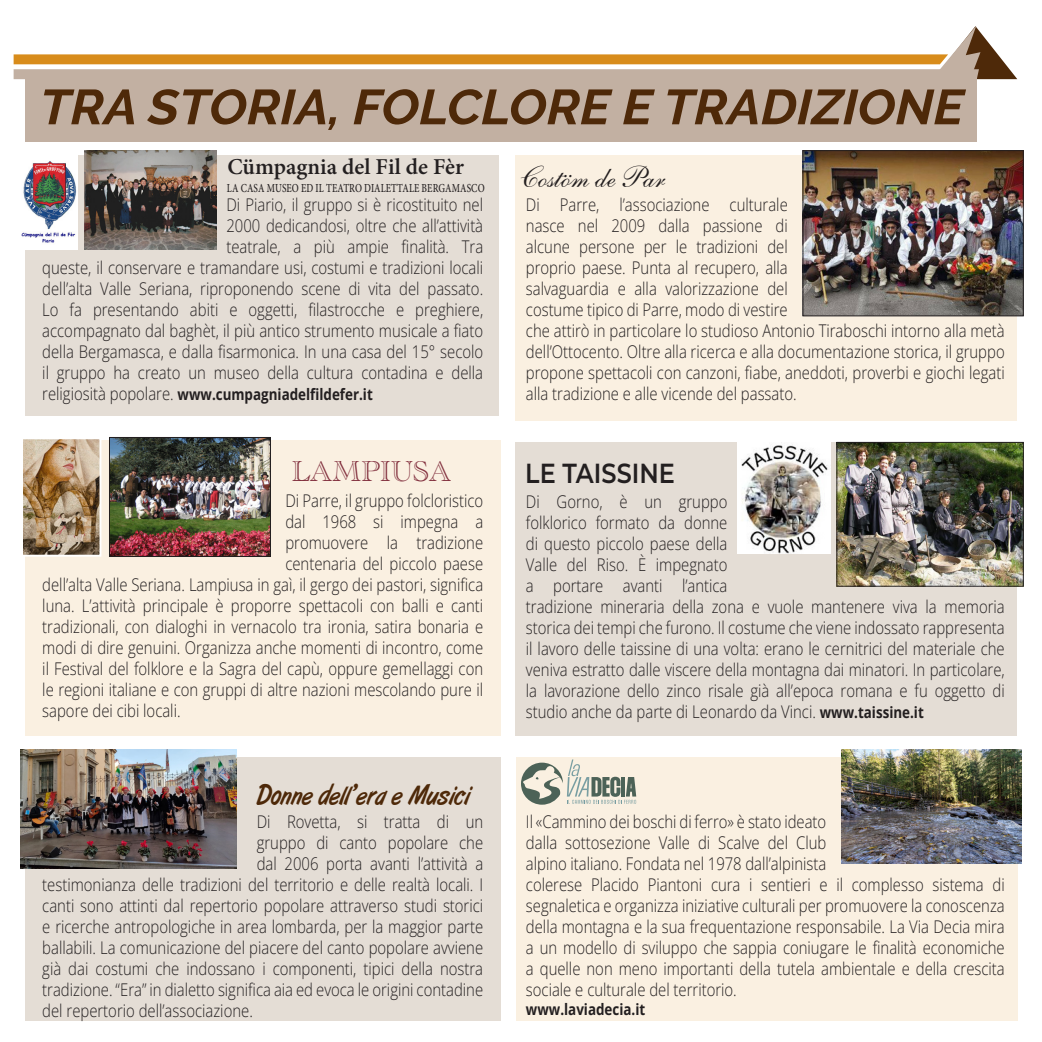
<style>
.page{position:relative;width:1042px;height:1042px;background:#fff}
.page>*{position:absolute;margin:0;border:0;box-sizing:border-box;transform-origin:0 0}
.t1{font:italic 700 49px "Raleway";color:#4e2909;scale:1.06 1}
.t2{font:29.75px "Shelley Andante BT";color:#231f20}
.t3{font:29.75px "Academy Engraved Let Plain";color:#82303e}
.t4{font:27.65px "Art Brush";color:#4e2909;scale:.87 1}
.t5{font:600 27.65px "Montserrat";color:#231f20;scale:.87 1}
.t6{font:600 22.75px "Minion Pro";color:#231f20}
.t7{font:300 17.5px/21px "Open Sans";color:#231f20;scale:.85 1}
.t8{font:700 15.75px "Open Sans";color:#231f20;scale:.85 1}
.t9{font:500 12.25px "Minion Pro";letter-spacing:.01em;color:#231f20;scale:.76 1}
.s1{font-weight:300;font-size:17.5px}
.s2{font-weight:700;font-size:15.75px}
</style>
<div class="page">
<div style="left:25px;top:78px;width:951px;height:63px;background:#c2b0a2"></div>
<div style="left:25px;top:155px;width:474px;height:261px;background:#e4ddd5"></div>
<div style="left:515px;top:155px;width:502px;height:266px;background:#faf0e1"></div>
<div style="left:25px;top:440px;width:475px;height:295px;background:#faf0e1"></div>
<img style="left:85px;top:150px;width:131px;height:99px">
<img style="left:21px;top:155px;width:57px;height:94px">
<svg style="left:14px;top:26px;width:1003px;height:53px"></svg>
<img style="left:805px;top:152px;width:216px;height:162px">
<div style="left:803px;top:150px;width:220px;height:166px;border:1px solid #231f20"></div>
<div style="left:25px;top:757px;width:476px;height:263px;background:#e4ddd5"></div>
<img style="left:21px;top:749px;width:216px;height:119px">
<img style="left:111px;top:439px;width:158px;height:116px">
<div style="left:109px;top:437px;width:162px;height:120px;border:1px solid #231f20"></div>
<img style="left:24px;top:440px;width:74px;height:114px">
<div style="left:21px;top:437px;width:80px;height:120px;border:2px solid #fff"></div>
<div style="left:515px;top:442px;width:502px;height:293px;background:#e4ddd5"></div>
<img style="left:838px;top:444px;width:183px;height:140px">
<div style="left:836px;top:442px;width:187px;height:144px;border:1px solid #231f20"></div>
<img style="left:737px;top:442px;width:93px;height:111px">
<div style="left:516px;top:757px;width:501px;height:263px;background:#faf0e1"></div>
<img style="left:841px;top:749px;width:180px;height:114px">
<svg style="left:521px;top:759px;width:115px;height:45px"></svg>
<p class="t1" style="left:40px;top:68px;width:873px">TRA STORIA, FOLCLORE E TRADIZIONE</p>
<p class="t6" style="left:227px;top:151px;width:238px">Cümpagnia del Fil de Fèr</p>
<p class="t7" style="left:526px;top:193px;width:565px">Di Parre, l’associazione culturale<br>nasce nel 2009 dalla passione di<br>alcune persone per le tradizioni del<br>proprio paese. Punta al recupero, alla<br>salvaguardia e alla valorizzazione del<br>costume tipico di Parre, modo di vestire<br>che attirò in particolare lo studioso Antonio Tiraboschi intorno alla metà dell’Ottocento. Oltre alla ricerca e alla documentazione storica, il gruppo propone spettacoli con canzoni, fiabe, aneddoti, proverbi e giochi legati alla tradizione e alle vicende del passato.</p>
<p class="t2" style="left:521px;top:159px;width:145px">Costöm de Par</p>
<p class="t9" style="left:227px;top:179px;width:341px">LA CASA MUSEO ED IL TEATRO DIALETTALE BERGAMASCO</p>
<p class="t7" style="left:42px;top:193px;width:520px;text-align:right">Di Piario, il gruppo si è ricostituito nel<br>2000 dedicandosi, oltre che all’attività<br>teatrale, a più ampie finalità. Tra<br>queste, il conservare e tramandare usi, costumi e tradizioni locali dell’alta Valle Seriana, riproponendo scene di vita del passato.<br>Lo fa presentando abiti e oggetti, filastrocche e preghiere, accompagnato dal baghèt, il più antico strumento musicale a fiato della Bergamasca, e dalla fisarmonica. In una casa del 15° secolo il gruppo ha creato un museo della cultura contadina e della</p>
<p class="t8" style="left:42px;top:383px;width:390px"><span class="s1">religiosità popolare.</span> www.cumpagniadelfildefer.it</p>
<p class="t3" style="left:292px;top:449px;width:161px">LAMPIUSA</p>
<p class="t5" style="left:525px;top:455px;width:173px">LE TAISSINE</p>
<p class="t7" style="left:285px;top:490px;width:234px">Di Parre, il gruppo folcloristico</p>
<p class="t7" style="left:285px;top:511px;width:234px">dal 1968 si impegna a</p>
<p class="t7" style="left:285px;top:532px;width:234px">promuovere la tradizione</p>
<p class="t7" style="left:285px;top:553px;width:234px">centenaria del piccolo paese</p>
<p class="t7" style="left:42px;top:574px;width:520px">dell’alta Valle Seriana. Lampiusa in gaì, il gergo dei pastori, significa</p>
<p class="t7" style="left:42px;top:595px;width:520px">luna. L’attività principale è proporre spettacoli con balli e canti</p>
<p class="t7" style="left:42px;top:616px;width:520px">tradizionali, con dialoghi in vernacolo tra ironia, satira bonaria e</p>
<p class="t7" style="left:42px;top:637px;width:520px">modi di dire genuini. Organizza anche momenti di incontro, come</p>
<p class="t7" style="left:42px;top:658px;width:520px">il Festival del folklore e la Sagra del capù, oppure gemellaggi con</p>
<p class="t7" style="left:42px;top:679px;width:520px">le regioni italiane e con gruppi di altre nazioni mescolando pure il</p>
<p class="t7" style="left:42px;top:700px;width:164px">sapore dei cibi locali.</p>
<p class="t7" style="left:526px;top:490px;width:565px">Di Gorno, è un gruppo<br>folklorico formato da donne<br>di questo piccolo paese della<br>Valle del Riso. È impegnato<br>a portare avanti l’antica<br>tradizione mineraria della zona e vuole mantenere viva la memoria storica dei tempi che furono. Il costume che viene indossato rappresenta il lavoro delle taissine di una volta: erano le cernitrici del materiale che veniva estratto dalle viscere della montagna dai minatori. In particolare, la lavorazione dello zinco risale già all’epoca romana e fu oggetto di studio anche da parte di Leonardo da Vinci. <span class="s2">www.taissine.it</span></p>
<p class="t4" style="left:257px;top:780px;width:246px">Donne dell’era e Musici</p>
<p class="t7" style="left:257px;top:810px;width:268px">Di Rovetta, si tratta di un</p>
<p class="t7" style="left:257px;top:831px;width:268px">gruppo di canto popolare che</p>
<p class="t7" style="left:257px;top:852px;width:268px">dal 2006 porta avanti l’attività a</p>
<p class="t7" style="left:42px;top:873px;width:520px">testimonianza delle tradizioni del territorio e delle realtà locali. I</p>
<p class="t7" style="left:42px;top:894px;width:520px">canti sono attinti dal repertorio popolare attraverso studi storici</p>
<p class="t7" style="left:42px;top:915px;width:520px">e ricerche antropologiche in area lombarda, per la maggior parte</p>
<p class="t7" style="left:42px;top:936px;width:520px">ballabili. La comunicazione del piacere del canto popolare avviene</p>
<p class="t7" style="left:42px;top:957px;width:520px">già dai costumi che indossano i componenti, tipici della nostra</p>
<p class="t7" style="left:42px;top:978px;width:520px">tradizione. “Era” in dialetto significa aia ed evoca le origini contadine</p>
<p class="t7" style="left:42px;top:999px;width:249px">del repertorio dell’associazione.</p>
<p class="t7" style="left:526px;top:810px;width:565px">Il «Cammino dei boschi di ferro» è stato ideato<br>dalla sottosezione Valle di Scalve del Club<br>alpino italiano. Fondata nel 1978 dall’alpinista<br>colerese Placido Piantoni cura i sentieri e il complesso sistema di segnaletica e organizza iniziative culturali per promuovere la conoscenza della montagna e la sua frequentazione responsabile. La Via Decia mira a un modello di sviluppo che sappia coniugare le finalità economiche a quelle non meno importanti della tutela ambientale e della crescita sociale e culturale del territorio.</p>
<p class="t8" style="left:526px;top:998px;width:142px">www.laviadecia.it</p>
</div>
